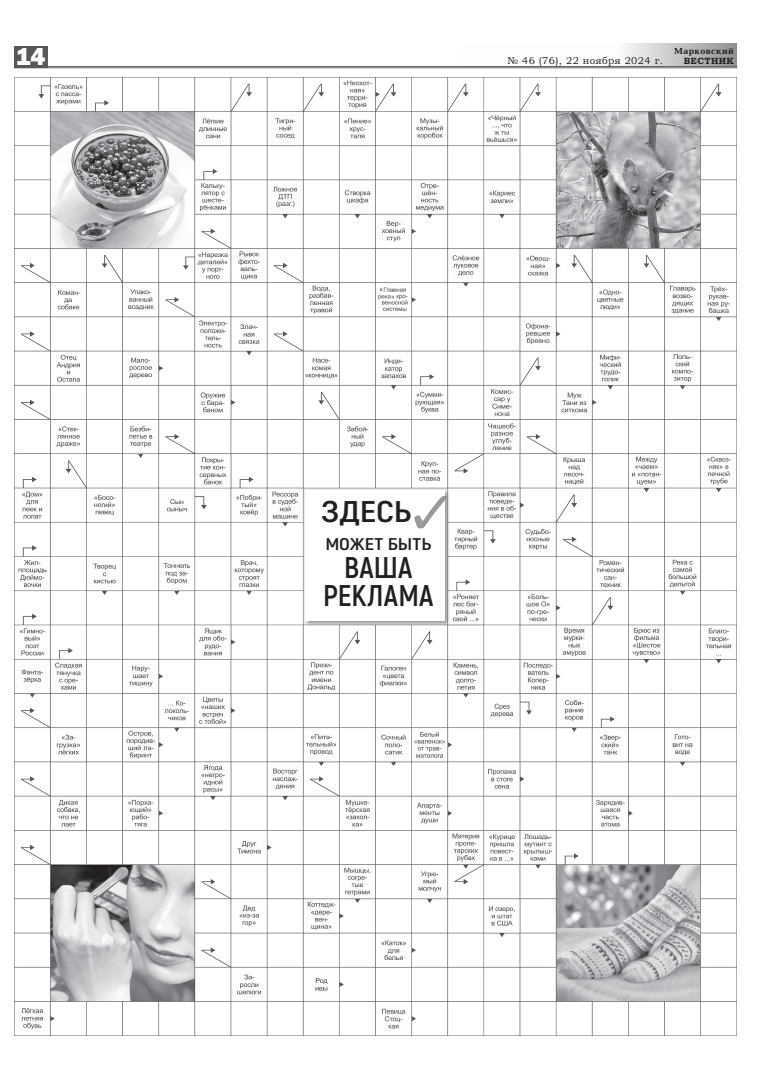
<style>
.page{position:relative;width:766px;height:1078px;background:#fff}
.page>*{position:absolute;margin:0;border:0;box-sizing:border-box;transform-origin:0 0}
.t1{font:700 29.9px/27.9px "Akrobat";letter-spacing:.005em;color:#231f20;text-align:center}
.t2{font:700 29.9px "Akrobat";letter-spacing:.005em;color:#231f20;scale:1.2 1}
.t3{font:800 25.3px "Franklin Gothic";color:#fff}
.t4{font:700 17px "Akrobat";letter-spacing:.005em;color:#231f20;scale:1.2 1}
.t5{font:10px "Bookman Old Style";letter-spacing:.04em;color:#231f20}
.t6{font:700 9px "Baltica";letter-spacing:.04em;color:#231f20}
.t7{font:700 9px "Bookman Old Style";letter-spacing:.04em;color:#231f20}
</style>
<div class="page">
<svg style="left:625px;top:43px;width:112px;height:22px;background:#c1c2c4"></svg>
<hr style="left:14px;top:66px;width:723px;height:1px;background:#636366">
<hr style="left:14px;top:67px;width:723px;height:1px;background:#636366">
<div style="left:14px;top:46px;width:33px;height:22px;background:#57585a"></div>
<img style="left:14px;top:77px;width:722px;height:958px">
<div style="left:305px;top:489px;width:145px;height:137px;background:#231f20;opacity:.4"></div>
<div style="left:306px;top:490px;width:139px;height:130px;background:#fff"></div>
<img style="left:410px;top:489px;width:37px;height:45px">
<p class="t6" style="left:674px;top:46px;width:61px">Марковский</p>
<h2 class="t3" style="left:16px;top:40px;width:31px">14</h2>
<p class="t5" style="left:507px;top:54px;width:157px">№ 46 (76), 22 ноября 2024 г.</p>
<p class="t7" style="left:683px;top:54px;width:52px">ВЕСТНИК</p>
<h1 class="t2" style="left:321px;top:493px;width:76px">ЗДЕСЬ</h1>
<h3 class="t4" style="left:325px;top:533px;width:90px">МОЖЕТ БЫТЬ</h3>
<h1 class="t1" style="left:323px;top:553px;width:112px">ВАША<br>РЕКЛАМА</h1>
</div>
